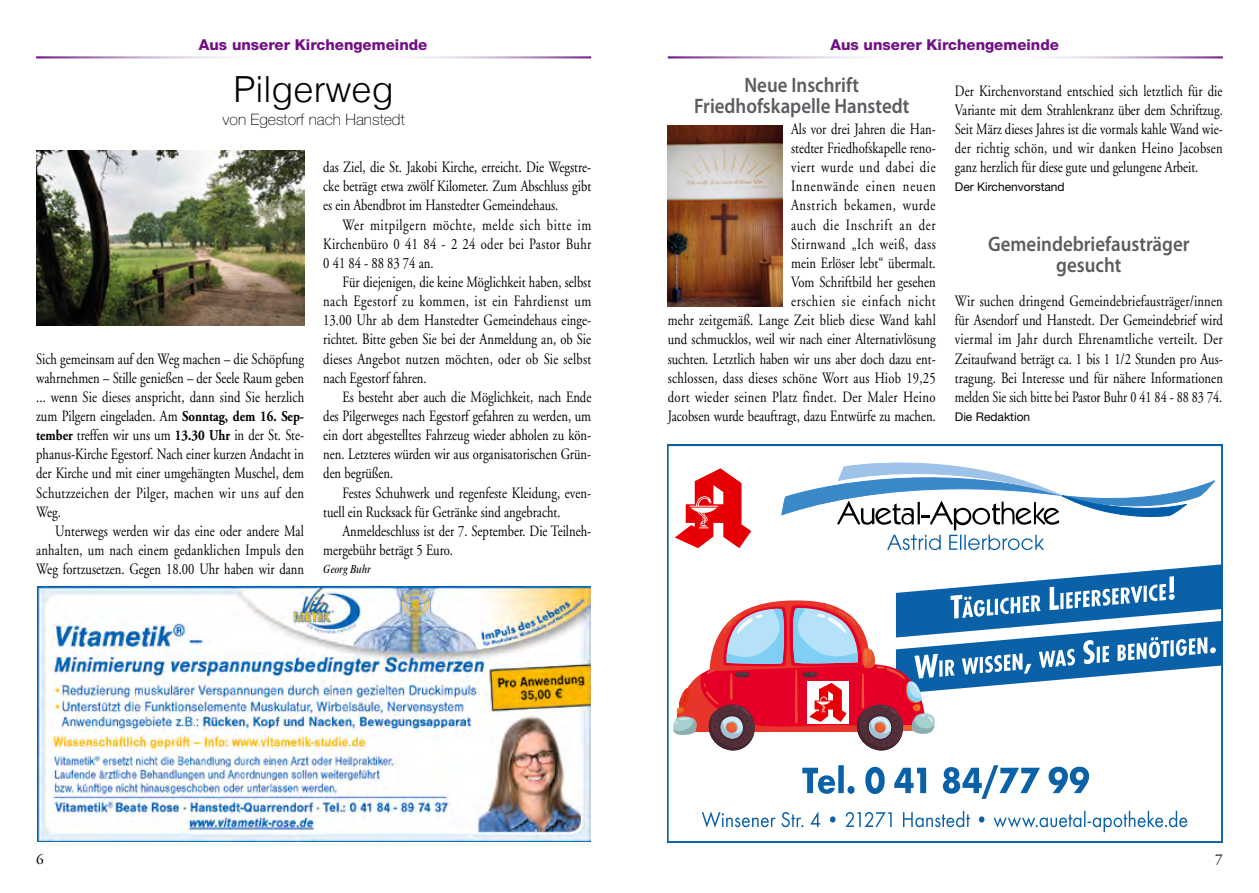
<style>
.page{position:relative;width:1259px;height:893px;background:#fff}
.page>*{position:absolute;margin:0;border:0;box-sizing:border-box;transform-origin:0 0}
.t1{font:300 36px "Helvetica";color:#000}
.t2{font:600 21px/21px "Myriad Pro";color:#5c5b60;text-align:center;scale:.9 1}
.t3{font:15.75px/19.2px "Adobe Garamond LT";color:#000;text-align:justify;scale:.8 1}
.t4{font:100 15.75px "Helvetica Neue LT";color:#000}
.t5{font:800 15px "Helvetica Neue LT";color:#721085}
.t6{font:15px "Adobe Garamond LT";color:#000}
.t7{font:12px "Helvetica Neue LT";color:#000}
.t8{font:italic condensed 12px "Times New Roman";color:#000}
.s1{font-weight:700;font-size:15px}
</style>
<div class="page">
<img style="left:36px;top:151px;width:268px;height:174px">
<img style="left:668px;top:126px;width:114px;height:180px">
<svg style="left:667px;top:444px;width:555px;height:399px"></svg>
<svg style="left:675px;top:468px;width:76px;height:80px"></svg>
<svg style="left:781px;top:463px;width:434px;height:87px"></svg>
<svg style="left:802px;top:765px;width:287px;height:34px"></svg>
<svg style="left:673px;top:564px;width:549px;height:186px"></svg>
<svg style="left:702px;top:811px;width:485px;height:21px"></svg>
<img style="left:37px;top:587px;width:553px;height:255px">
<p class="t5" style="left:199px;top:35px;width:230px">Aus unserer Kirchengemeinde</p>
<p class="t5" style="left:830px;top:35px;width:230px">Aus unserer Kirchengemeinde</p>
<h1 class="t1" style="left:234px;top:67px;width:161px">Pilgerweg</h1>
<p class="t4" style="left:223px;top:110px;width:184px">von Egestorf nach Hanstedt</p>
<p class="t3" style="left:36px;top:349px;width:337px">Sich gemeinsam auf den Weg machen – die Schöpfung wahrnehmen – Stille genießen – der Seele Raum geben ... wenn Sie dieses anspricht, dann sind Sie herzlich zum Pilgern eingeladen. Am <span class="s1">Sonntag, dem 16. Sep&shy;tember</span> treffen wir uns um <span class="s1">13.30 Uhr</span> in der St. Ste&shy;phanus-Kirche Egestorf. Nach einer kurzen Andacht in der Kirche und mit einer umgehängten Muschel, dem Schutzzeichen der Pilger, machen wir uns auf den Weg.</p>
<p class="t3" style="left:36px;top:521px;width:336px;text-indent:19px">Unterwegs werden wir das eine oder andere Mal anhalten, um nach einem gedanklichen Impuls den Weg fortzusetzen. Gegen 18.00 Uhr haben wir dann</p>
<p class="t3" style="left:323px;top:158px;width:336px">das Ziel, die St. Jakobi Kirche, erreicht. Die Wegstre&shy;cke beträgt etwa zwölf Kilometer. Zum Abschluss gibt es ein Abendbrot im Hanstedter Gemeindehaus.</p>
<p class="t3" style="left:323px;top:215px;width:336px;text-indent:19px">Wer mitpilgern möchte, melde sich bitte im Kirchenbüro 0 41 84 - 2 24 oder bei Pastor Buhr 0 41 84 - 88 83 74 an.</p>
<p class="t3" style="left:323px;top:272px;width:336px;text-indent:19px">Für diejenigen, die keine Möglichkeit haben, selbst nach Egestorf zu kommen, ist ein Fahrdienst um 13.00 Uhr ab dem Hanstedter Gemeindehaus einge&shy;richtet. Bitte geben Sie bei der Anmeldung an, ob Sie dieses Angebot nutzen möchten, oder ob Sie selbst nach Egestorf fahren.</p>
<p class="t3" style="left:323px;top:387px;width:337px;text-indent:19px">Es besteht aber auch die Möglichkeit, nach Ende des Pilgerweges nach Egestorf gefahren zu werden, um ein dort abgestelltes Fahrzeug wieder abholen zu kön&shy;nen. Letzteres würden wir aus organisatorischen Grün&shy;den begrüßen.</p>
<p class="t3" style="left:323px;top:483px;width:336px;text-indent:19px">Festes Schuhwerk und regenfeste Kleidung, even&shy;tuell ein Rucksack für Getränke sind angebracht.</p>
<p class="t3" style="left:323px;top:521px;width:336px;text-indent:19px">Anmeldeschluss ist der 7. September. Die Teilneh&shy;mergebühr beträgt 5 Euro.</p>
<p class="t8" style="left:323px;top:562px;width:49px">Georg Buhr</p>
<h2 class="t2" style="left:694px;top:74px;width:241px">Neue Inschrift<br>Friedhofskapelle Hanstedt</h2>
<p class="t3" style="left:668px;top:119px;width:336px;text-align:right">Als vor drei Jahren die Han-<br>stedter Friedhofskapelle reno-<br>viert wurde und dabei die<br>Innenwände einen neuen<br>Anstrich bekamen, wurde<br>auch die Inschrift an der<br>Stirnwand „Ich weiß, dass<br>mein Erlöser lebt“ übermalt.<br>Vom Schriftbild her gesehen<br>erschien sie einfach nicht<br>mehr zeitgemäß. Lange Zeit blieb diese Wand kahl und schmucklos, weil wir nach einer Alternativlösung suchten. Letztlich haben wir uns aber doch dazu ent&shy;schlossen, dass dieses schöne Wort aus Hiob 19,25 dort wieder seinen Platz findet. Der Maler Heino Jacobsen wurde beauftragt, dazu Entwürfe zu machen.</p>
<p class="t3" style="left:955px;top:81px;width:336px">Der Kirchenvorstand entschied sich letztlich für die Variante mit dem Strahlenkranz über dem Schriftzug.<br>Seit März dieses Jahres ist die vormals kahle Wand wie&shy;der richtig schön, und wir danken Heino Jacobsen ganz herzlich für diese gute und gelungene Arbeit.</p>
<p class="t7" style="left:955px;top:180px;width:111px">Der Kirchenvorstand</p>
<h2 class="t2" style="left:988px;top:233px;width:225px">Gemeindebriefausträger gesucht</h2>
<p class="t3" style="left:955px;top:291px;width:337px">Wir suchen dringend Gemeindebriefausträger/innen für Asendorf und Hanstedt. Der Gemeindebrief wird viermal im Jahr durch Ehrenamtliche verteilt. Der Zeitaufwand beträgt ca. 1 bis 1 1/2 Stunden pro Aus&shy;tragung. Bei Interesse und für nähere Informationen melden Sie sich bitte bei Pastor Buhr 0 41 84 - 88 83 74.</p>
<p class="t7" style="left:955px;top:410px;width:77px">Die Redaktion</p>
<p class="t6" style="left:36px;top:851px;width:9px">6</p>
<p class="t6" style="left:1215px;top:851px;width:9px">7</p>
</div>
